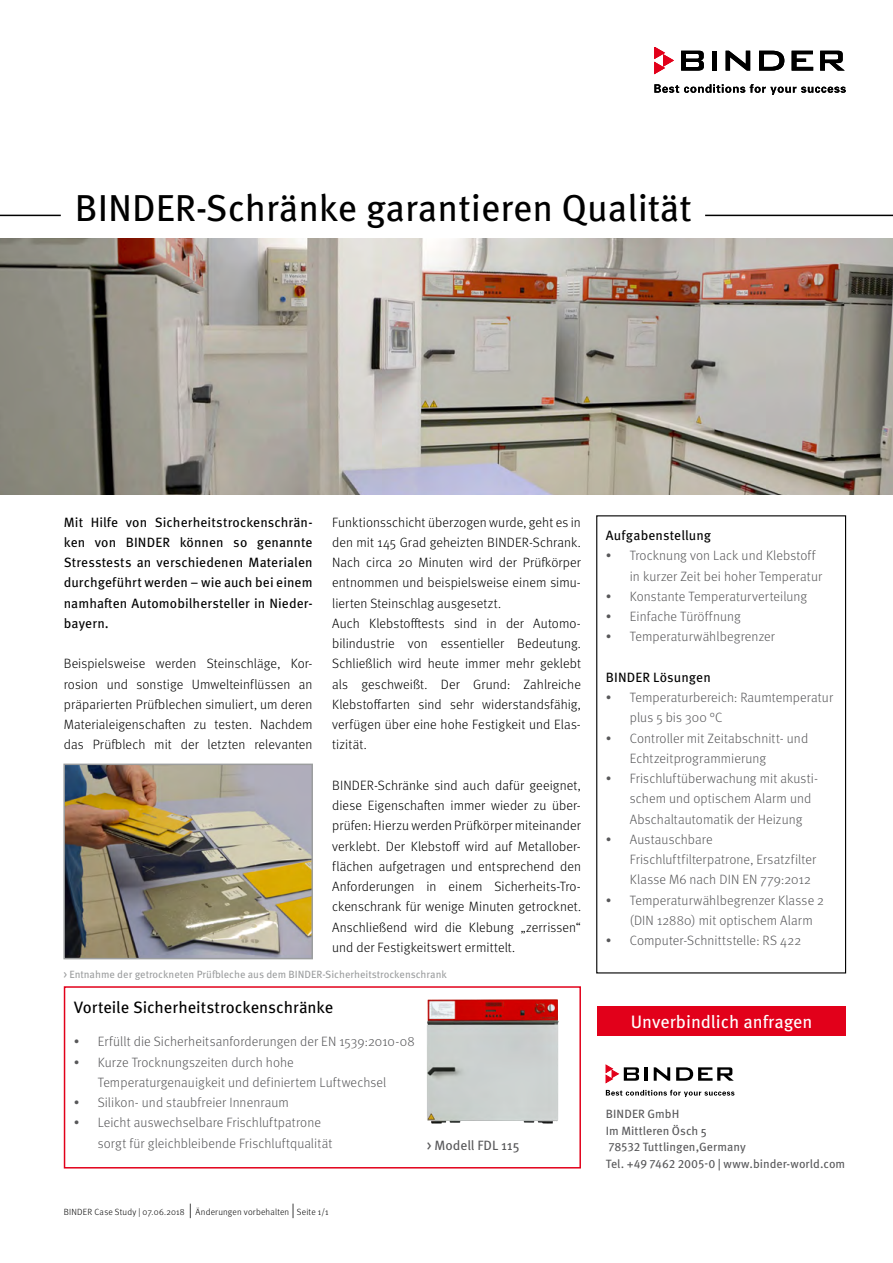
<style>
.page{position:relative;width:893px;height:1263px;background:#fff}
.page>*{position:absolute;margin:0;border:0;box-sizing:border-box;transform-origin:0 0}
.t1{font:37.5px "Meta Pro";color:#000}
.t2{font:18px "Meta Pro";color:#fff}
.rechte_Box{font:16.5px "Meta Pro";letter-spacing:-.005em;color:#000}
.Fließtext{font:300 13.5px/20.2px "Meta Pro";letter-spacing:.005em;color:#000;text-align:justify}
.t3{font:300 13.5px/20.2px "Meta Pro";letter-spacing:.005em;color:#58585a}
.Fließtext-2{font:13.5px/20.2px "Meta Pro";letter-spacing:.005em;color:#000;text-align:justify}
.rechte_Box-2{font:13.5px "Meta Pro";letter-spacing:.01em;color:#000}
.BU{font:13.5px "Meta Pro";color:#58585a}
.Adressen{font:12px "Meta Pro";letter-spacing:.005em;color:#58585a}
.BU-2{font:10.5px "Meta Pro";color:#9c9e9f}
.Fließtext-3{font:300 9px "Meta Pro";letter-spacing:.025em;color:#000}
.s1{font-size:15px}
</style>
<div class="page">
<svg style="left:654px;top:84px;width:192px;height:11px"></svg>
<svg style="left:681px;top:51px;width:23px;height:20px"></svg>
<div style="left:712px;top:51px;width:5px;height:20px;background:#000"></div>
<svg style="left:726px;top:51px;width:24px;height:20px"></svg>
<svg style="left:759px;top:51px;width:25px;height:20px"></svg>
<svg style="left:792px;top:51px;width:21px;height:20px"></svg>
<svg style="left:820px;top:51px;width:25px;height:20px"></svg>
<svg style="left:654px;top:47px;width:19px;height:27px"></svg>
<hr style="left:0;top:215px;width:61px;height:1px;background:#000">
<hr style="left:705px;top:215px;width:188px;height:1px;background:#000">
<div style="left:597px;top:1006px;width:249px;height:30px;background:#e2001a"></div>
<div style="left:64px;top:986px;width:517px;height:182px;border:2px solid #e2001a"></div>
<img style="left:427px;top:999px;width:132px;height:124px">
<div style="left:596px;top:515px;width:250px;height:458px;border:1px solid #000"></div>
<svg style="left:606px;top:1090px;width:128px;height:7px"></svg>
<hr style="left:644px;top:1067px;width:4px;height:14px;background:#000">
<svg style="left:654px;top:1067px;width:16px;height:14px"></svg>
<svg style="left:676px;top:1067px;width:58px;height:14px"></svg>
<svg style="left:606px;top:1065px;width:33px;height:18px"></svg>
<img style="left:0;top:238px;width:893px;height:257px">
<img style="left:66px;top:766px;width:244px;height:190px">
<div style="left:63px;top:763px;width:250px;height:196px;border:2px solid #9c9e9f"></div>
<p class="t1" style="left:75px;top:179px;width:618px">BINDER-Schränke garantieren Qualität</p>
<p class="Fließtext-2" style="left:64px;top:511px;width:250px">Mit Hilfe von Sicherheitstrockenschrän&shy;ken von BINDER können so genannte Stresstests an verschiedenen Materialen durchgeführt werden – wie auch bei einem namhaften Automobilhersteller in Nieder&shy;bayern.</p>
<p class="Fließtext" style="left:64px;top:653px;width:250px">Beispielsweise werden Steinschläge, Kor&shy;rosion und sonstige Umwelteinflüssen an präparierten Prüfblechen simuliert, um deren Materialeigenschaften zu testen. Nachdem das Prüfblech mit der letzten relevanten</p>
<p class="Fließtext" style="left:332px;top:511px;width:250px">Funktionsschicht überzogen wurde, geht es in den mit 145 Grad geheizten BINDER-Schrank.<br>Nach circa 20 Minuten wird der Prüfkörper entnommen und beispielsweise einem simu&shy;lierten Steinschlag ausgesetzt.</p>
<p class="Fließtext" style="left:332px;top:612px;width:250px">Auch Klebstofftests sind in der Automo&shy;bilindustrie von essentieller Bedeutung.<br>Schließlich wird heute immer mehr geklebt als geschweißt. Der Grund: Zahlreiche Klebstoffarten sind sehr widerstandsfähig, verfügen über eine hohe Festigkeit und Elas&shy;tizität.</p>
<p class="Fließtext" style="left:332px;top:774px;width:250px">BINDER-Schränke sind auch dafür geeignet, diese Eigenschaften immer wieder zu über&shy;prüfen: Hierzu werden Prüfkörper miteinander verklebt. Der Klebstoff wird auf Metallober&shy;flächen aufgetragen und entsprechend den Anforderungen in einem Sicherheits-Tro&shy;ckenschrank für wenige Minuten getrocknet.<br>Anschließend wird die Klebung „zerrissen“ und der Festigkeitswert ermittelt.</p>
<p class="BU-2" style="left:63px;top:966px;width:385px">&gt; Entnahme der getrockneten Prüfbleche aus dem BINDER-Sicherheitstrockenschrank</p>
<p class="rechte_Box" style="left:74px;top:994px;width:261px">Vorteile Sicherheitstrockenschränke</p>
<p class="t3" style="left:74px;top:1031px;width:343px">• Erfüllt die Sicherheitsanforderungen der EN 1539:2010-08</p>
<p class="t3" style="left:98px;top:1051px;width:290px;text-indent:-24px">• Kurze Trocknungszeiten durch hohe<br>Temperaturgenauigkeit und definiertem Luftwechsel</p>
<p class="t3" style="left:74px;top:1092px;width:217px">• Silikon- und staubfreier Innenraum</p>
<p class="t3" style="left:98px;top:1112px;width:236px;text-indent:-24px">• Leicht auswechselbare Frischluftpatrone sorgt für gleichbleibende Frischluftqualität</p>
<p class="BU" style="left:427px;top:1135px;width:94px">&gt; Modell FDL 115</p>
<p class="Fließtext-3" style="left:64px;top:1205px;width:266px">BINDER Case Study | 07.06.2018 <span class="s1">|</span> Änderungen vorbehalten <span class="s1">|</span> Seite 1/1</p>
<p class="rechte_Box-2" style="left:606px;top:525px;width:107px">Aufgabenstellung</p>
<p class="t3" style="left:630px;top:545px;width:194px;text-indent:-24px">• Trocknung von Lack und Klebstoff in kurzer Zeit bei hoher Temperatur</p>
<p class="t3" style="left:606px;top:585px;width:203px">• Konstante Temperaturverteilung</p>
<p class="t3" style="left:606px;top:606px;width:136px">• Einfache Türöffnung</p>
<p class="t3" style="left:606px;top:626px;width:171px">• Temperaturwählbegrenzer</p>
<p class="rechte_Box-2" style="left:606px;top:667px;width:107px">BINDER Lösungen</p>
<p class="t3" style="left:630px;top:687px;width:205px;text-indent:-24px">• Temperaturbereich: Raumtemperatur plus 5 bis 300 °C</p>
<p class="t3" style="left:630px;top:727px;width:180px;text-indent:-24px">• Controller mit Zeitabschnitt- und<br>Echtzeitprogrammierung</p>
<p class="t3" style="left:630px;top:768px;width:190px;text-indent:-24px">• Frischluftüberwachung mit akusti&shy;schem und optischem Alarm und<br>Abschaltautomatik der Heizung</p>
<p class="t3" style="left:630px;top:828px;width:188px;text-indent:-24px">• Austauschbare<br>Frischluftfilterpatrone, Ersatzfilter<br>Klasse M6 nach DIN EN 779:2012</p>
<p class="t3" style="left:630px;top:889px;width:196px;text-indent:-24px">• Temperaturwählbegrenzer Klasse 2 (DIN 12880) mit optischem Alarm</p>
<p class="t3" style="left:606px;top:930px;width:197px">• Computer-Schnittstelle: RS 422</p>
<p class="t2" style="left:631px;top:1008px;width:183px">Unverbindlich anfragen</p>
<p class="Adressen" style="left:606px;top:1105px;width:75px">BINDER GmbH</p>
<p class="Adressen" style="left:606px;top:1121px;width:103px">Im Mittleren Ösch 5</p>
<p class="Adressen" style="left:608px;top:1138px;width:139px">78532 Tuttlingen,Germany</p>
<p class="Adressen" style="left:606px;top:1154px;width:241px">Tel. +49 7462 2005-0 | www.binder-world.com</p>
</div>
